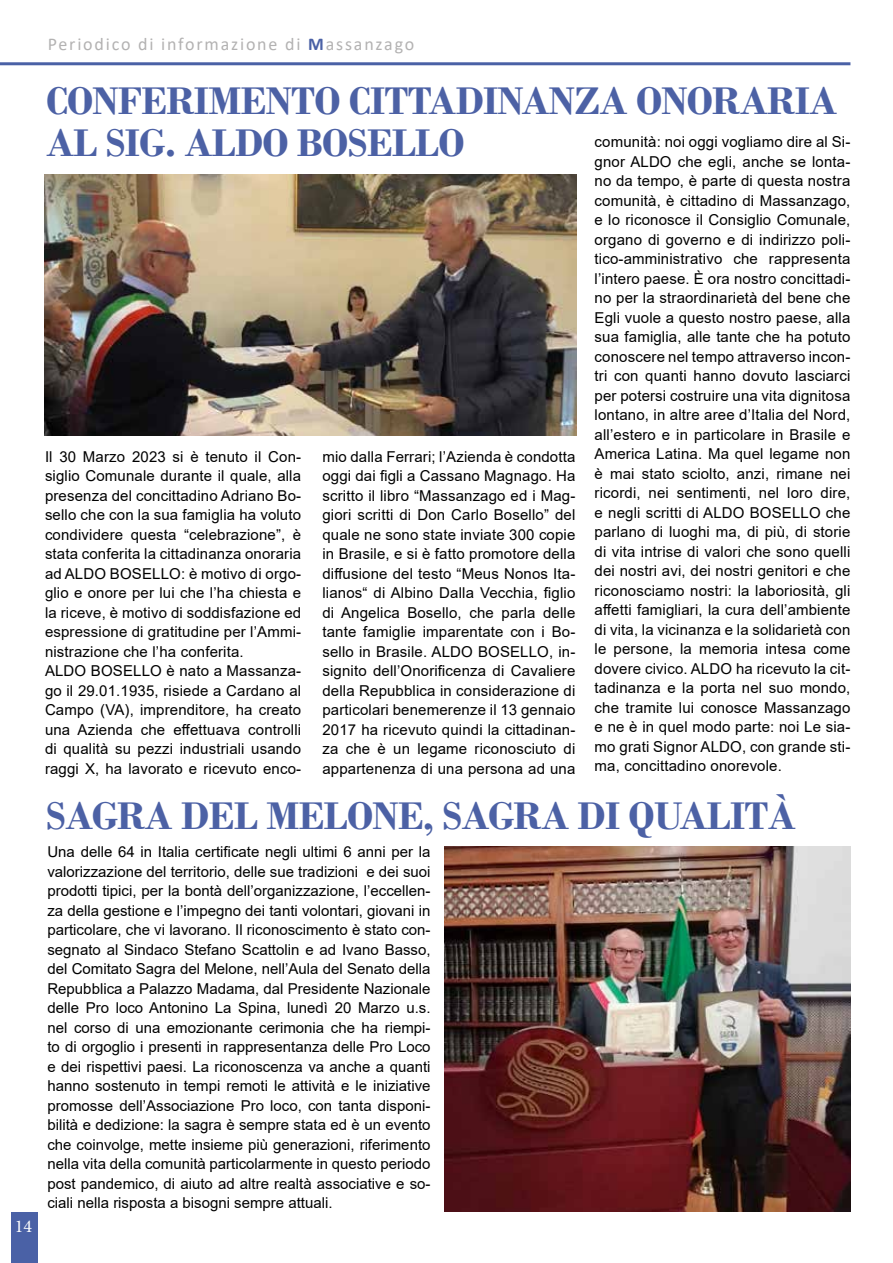
<style>
.page{position:relative;width:893px;height:1263px;background:#fff}
.page>*{position:absolute;margin:0;border:0;box-sizing:border-box;transform-origin:0 0}
.t1{font:700 40.5px/42px "Bodoni";letter-spacing:-.02em;color:#4c61a5}
.t2{font:18px "Calibri";letter-spacing:.1em;color:#b3b2b2}
.t3{font:18px "Minion Pro";color:#fff}
.t4{font:15px/19.5px "Arial";letter-spacing:.01em;color:#000;text-align:justify}
.s1{font-weight:700;color:#4a61a6}
</style>
<div class="page">
<div style="left:11px;top:1212px;width:26px;height:51px;background:#4a61a6"></div>
<hr style="left:0;top:62px;width:850px;height:3px;background:#4a61a6">
<img style="left:45px;top:174px;width:531px;height:262px">
<img style="left:444px;top:846px;width:406px;height:366px">
<p class="t3" style="left:15px;top:1214px;width:19px">14</p>
<p class="t2" style="left:48px;top:31px;width:368px">Periodico di informazione di <span class="s1">M</span>assanzago</p>
<h1 class="t1" style="left:46px;top:80px;width:793px">CONFERIMENTO CITTADINANZA ONORARIA<br>AL SIG. ALDO BOSELLO</h1>
<p class="t4" style="left:595px;top:132px;width:257px">comunità: noi oggi vogliamo dire al Si&shy;gnor ALDO che egli, anche se lonta&shy;no da tempo, è parte di questa nostra comunità, è cittadino di Massanzago, e lo riconosce il Consiglio Comunale, organo di governo e di indirizzo poli&shy;tico-amministrativo che rappresenta l’intero paese. È ora nostro concittadi&shy;no per la straordinarietà del bene che Egli vuole a questo nostro paese, alla sua famiglia, alle tante che ha potuto conoscere nel tempo attraverso incon&shy;tri con quanti hanno dovuto lasciarci per potersi costruire una vita dignitosa lontano, in altre aree d’Italia del Nord, all’estero e in particolare in Brasile e America Latina. Ma quel legame non è mai stato sciolto, anzi, rimane nei ricordi, nei sentimenti, nel loro dire, e negli scritti di ALDO BOSELLO che parlano di luoghi ma, di più, di storie di vita intrise di valori che sono quelli dei nostri avi, dei nostri genitori e che riconosciamo nostri: la laboriosità, gli affetti famigliari, la cura dell’ambiente di vita, la vicinanza e la solidarietà con le persone, la memoria intesa come dovere civico. ALDO ha ricevuto la cit&shy;tadinanza e la porta nel suo mondo, che tramite lui conosce Massanzago e ne è in quel modo parte: noi Le sia&shy;mo grati Signor ALDO, con grande sti&shy;ma, concittadino onorevole.</p>
<p class="t4" style="left:45px;top:447px;width:258px;text-align:left">Il 30 Marzo 2023 si è tenuto il Con&shy;siglio Comunale durante il quale, alla presenza del concittadino Adriano Bo&shy;sello che con la sua famiglia ha voluto condividere questa “celebrazione”, è stata conferita la cittadinanza onoraria ad ALDO BOSELLO: è motivo di orgo&shy;glio e onore per lui che l’ha chiesta e la riceve, è motivo di soddisfazione ed espressione di gratitudine per l’Ammi&shy;nistrazione che l’ha conferita.<br>ALDO BOSELLO è nato a Massanza&shy;go il 29.01.1935, risiede a Cardano al Campo (VA), imprenditore, ha creato una Azienda che effettuava controlli di qualità su pezzi industriali usando raggi X, ha lavorato e ricevuto enco-</p>
<p class="t4" style="left:322px;top:447px;width:254px">mio dalla Ferrari; l’Azienda è condotta oggi dai figli a Cassano Magnago. Ha scritto il libro “Massanzago ed i Mag&shy;giori scritti di Don Carlo Bosello” del quale ne sono state inviate 300 copie in Brasile, e si è fatto promotore della diffusione del testo “Meus Nonos Ita&shy;lianos“ di Albino Dalla Vecchia, figlio di Angelica Bosello, che parla delle tante famiglie imparentate con i Bo&shy;sello in Brasile. ALDO BOSELLO, in&shy;signito dell’Onorificenza di Cavaliere della Repubblica in considerazione di particolari benemerenze il 13 gennaio 2017 ha ricevuto quindi la cittadinan&shy;za che è un legame riconosciuto di appartenenza di una persona ad una</p>
<h1 class="t1" style="left:46px;top:794px;width:751px">SAGRA DEL MELONE, SAGRA DI QUALITÀ</h1>
<p class="t4" style="left:47px;top:842px;width:385px">Una delle 64 in Italia certificate negli ultimi 6 anni per la valorizzazione del territorio, delle sue tradizioni e dei suoi prodotti tipici, per la bontà dell’organizzazione, l’eccellen&shy;za della gestione e l’impegno dei tanti volontari, giovani in particolare, che vi lavorano. Il riconoscimento è stato con&shy;segnato al Sindaco Stefano Scattolin e ad Ivano Basso, del Comitato Sagra del Melone, nell’Aula del Senato della Repubblica a Palazzo Madama, dal Presidente Nazionale delle Pro loco Antonino La Spina, lunedì 20 Marzo u.s. nel corso di una emozionante cerimonia che ha riempi&shy;to di orgoglio i presenti in rappresentanza delle Pro Loco e dei rispettivi paesi. La riconoscenza va anche a quanti hanno sostenuto in tempi remoti le attività e le iniziative promosse dell’Associazione Pro loco, con tanta disponi&shy;bilità e dedizione: la sagra è sempre stata ed è un evento che coinvolge, mette insieme più generazioni, riferimento nella vita della comunità particolarmente in questo periodo post pandemico, di aiuto ad altre realtà associative e so&shy;ciali nella risposta a bisogni sempre attuali.</p>
</div>
